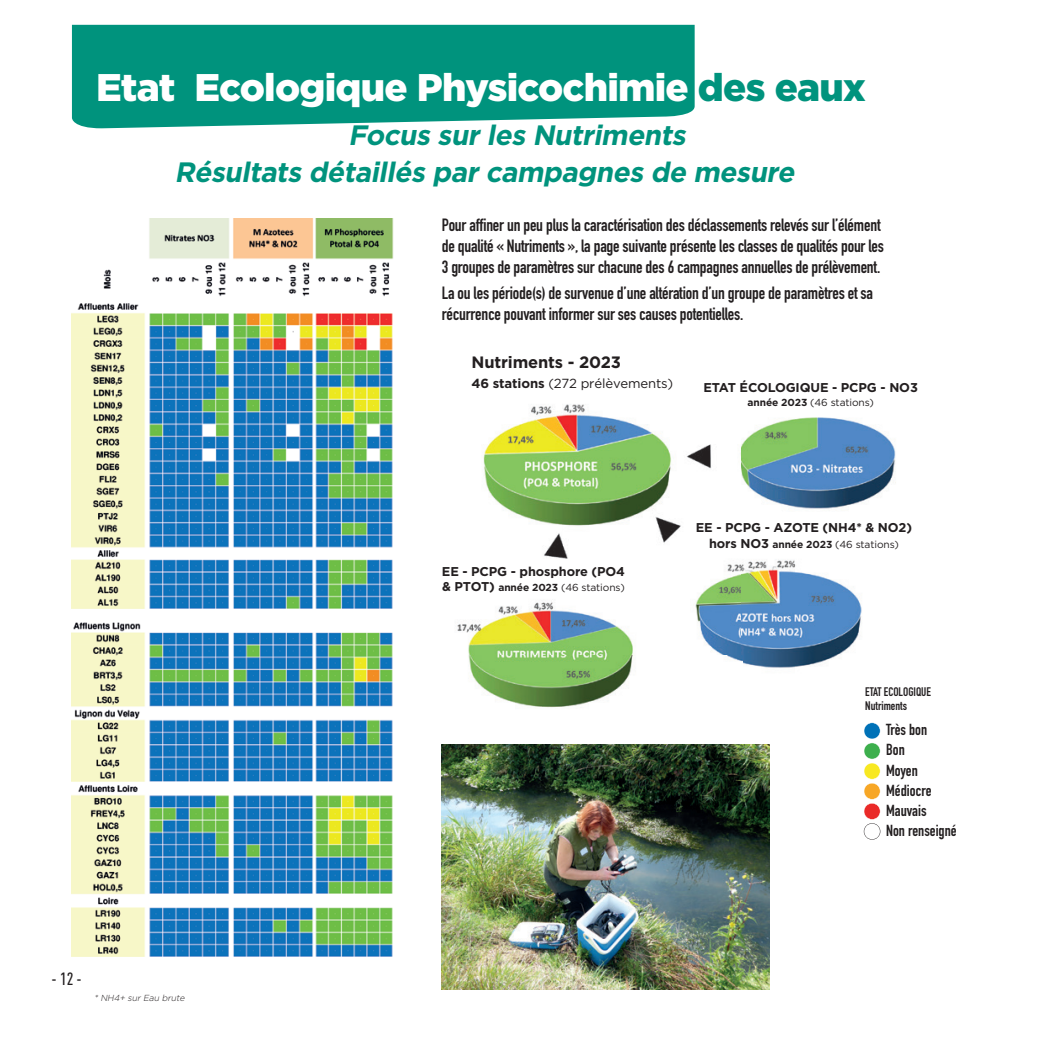
<style>
.page{position:relative;width:1042px;height:1042px;background:#fff}
.page>*{position:absolute;margin:0;border:0;box-sizing:border-box;transform-origin:0 0}
.t1{font:900 38.5px "Gotham";letter-spacing:-.02em;color:#fff}
.t2{font:italic 700 28px/36.8px "Gotham";color:#00937d}
.t3{font:700 17.5px/21px "DIN Condensed";letter-spacing:-.01em;color:#231f20}
.t4{font:500 17.5px "DIN Cond";color:#231f20}
.t5{font:700 16.45px "Gotham";letter-spacing:-.01em;color:#231f20}
.t6{font:700 15.75px/20.1px "DIN Condensed";color:#231f20}
.t7{font:13.12px "Gotham";letter-spacing:-.01em;color:#231f20}
.t8{font:700 12.78px "Gotham";letter-spacing:-.01em;color:#231f20}
.t9{font:700 12.25px/14.7px "DIN Condensed";color:#231f20}
.t10{font:10.15px "Gotham";letter-spacing:-.01em;color:#231f20}
.t11{font:italic 300 8.75px "Gotham";color:#231f20}
.s1{color:#00937d}
.s2{font-weight:700}
.s3{font-weight:700;font-size:12.78px}
</style>
<div class="page">
<img style="left:457px;top:404px;width:439px;height:304px">
<img style="left:72px;top:219px;width:322px;height:389px">
<img style="left:72px;top:622px;width:321px;height:334px">
<div style="left:72px;top:25px;width:622px;height:103px;background:#00937d"></div>
<svg style="left:864px;top:722px;width:16px;height:118px"></svg>
<img style="left:442px;top:745px;width:327px;height:244px">
<h1 class="t1" style="left:96px;top:65px;width:771px">Etat Ecologique Physicochimie <span class="s1">des eaux</span></h1>
<h2 class="t2" style="left:174px;top:116px;width:627px;text-indent:174px">Focus sur les Nutriments<br>Résultats détaillés par campagnes de mesure</h2>
<p class="t3" style="left:442px;top:214px;width:443px">Pour affiner un peu plus la caractérisation des déclassements relevés sur l’élément de qualité « Nutriments », la page suivante présente les classes de qualités pour les<br>3 groupes de paramètres sur chacune des 6 campagnes annuelles de prélèvement.</p>
<p class="t3" style="left:442px;top:282px;width:433px">La ou les période(s) de survenue d’une altération d’un groupe de paramètres et sa récurrence pouvant informer sur ses causes potentielles.</p>
<p class="t5" style="left:472px;top:353px;width:151px">Nutriments - 2023</p>
<p class="t7" style="left:472px;top:376px;width:203px"><span class="s2">46 stations</span> (272 prélèvements)</p>
<p class="t8" style="left:703px;top:380px;width:216px">ETAT ÉCOLOGIQUE - PCPG - NO3</p>
<p class="t10" style="left:747px;top:397px;width:128px"><span class="s2">année 2023</span> (46 stations)</p>
<p class="t8" style="left:442px;top:564px;width:184px">EE - PCPG - phosphore (PO4</p>
<p class="t10" style="left:442px;top:582px;width:184px"><span class="s3">&amp; PTOT)</span> <span class="s2">année 2023</span> (46 stations)</p>
<p class="t8" style="left:696px;top:520px;width:218px">EE - PCPG - AZOTE (NH4* &amp; NO2)</p>
<p class="t10" style="left:709px;top:538px;width:191px"><span class="s3">hors NO3</span> <span class="s2">année 2023</span> (46 stations)</p>
<p class="t9" style="left:865px;top:684px;width:67px">ETAT ECOLOGIQUE<br>Nutriments</p>
<p class="t6" style="left:886px;top:719px;width:72px">Très bon<br>Bon<br>Moyen<br>Médiocre<br>Mauvais<br>Non renseigné</p>
<p class="t4" style="left:52px;top:968px;width:32px">- 12 -</p>
<p class="t11" style="left:94px;top:992px;width:93px">* NH4+ sur Eau brute</p>
</div>
